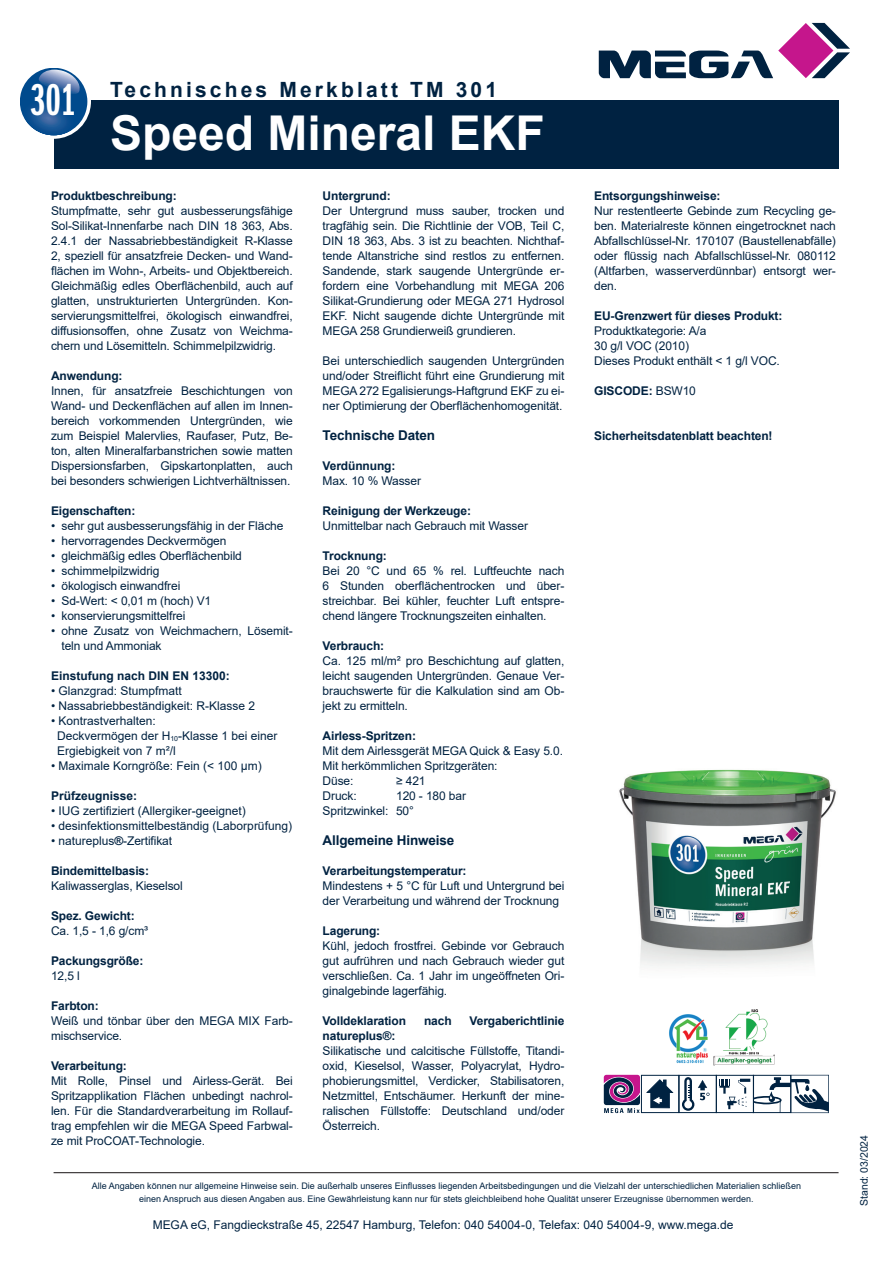
<style>
.page{position:relative;width:893px;height:1263px;background:#fff}
.page>*{position:absolute;margin:0;border:0;box-sizing:border-box;transform-origin:0 0}
.t1{font:700 48px "Arial";color:#fff}
.t2{font:46.2px "ITC Franklin Gothic Std Dm X Cp";color:#fff}
.t3{font:700 21px "Arial";letter-spacing:.15em;color:#002241}
.t4{font:700 13.5px "Arial";letter-spacing:-.01em;color:#002241}
.t5{font:12px/15px "Arial";letter-spacing:-.01em;color:#002241;text-align:justify}
.t6{font:700 12px "Arial";letter-spacing:-.01em;color:#002241}
.t7{font:10.5px "Arial";color:#002241}
.t8{font:9px/13.5px "Arial";color:#002241;text-align:center}
.s1{font-weight:700}
.s2{font-weight:400}
</style>
<div class="page">
<div style="left:54px;top:101px;width:784px;height:68px;background:#002241"></div>
<div style="left:16px;top:64px;width:75px;height:75px;background:#fff;border-radius:50%"></div>
<svg style="left:20px;top:68px;width:67px;height:67px"></svg>
<svg style="left:599px;top:23px;width:251px;height:55px"></svg>
<hr style="left:54px;top:1172px;width:784px;height:1px;background:#231f20">
<img style="left:619px;top:769px;width:217px;height:197px">
<img style="left:669px;top:1014px;width:30px;height:49px">
<img style="left:699px;top:1009px;width:75px;height:57px">
<svg style="left:604px;top:1075px;width:225px;height:38px"></svg>
<h2 class="t2" style="left:31px;top:75px;width:46px">301</h2>
<h3 class="t3" style="left:110px;top:74px;width:388px">Technisches Merkblatt TM 301</h3>
<h1 class="t1" style="left:110px;top:99px;width:436px">Speed Mineral EKF</h1>
<p class="t6" style="left:51px;top:187px;width:127px">Produktbeschreibung:</p>
<p class="t5" style="left:51px;top:203px;width:243px">Stumpfmatte, sehr gut ausbesserungsfähige Sol-Silikat-Innenfarbe nach DIN 18 363, Abs.<br>2.4.1 der Nassabriebbeständigkeit R-Klasse 2, speziell für ansatzfreie Decken- und Wand&shy;flächen im Wohn-, Arbeits- und Objektbereich.<br>Gleichmäßig edles Oberflächenbild, auch auf glatten, unstrukturierten Untergründen. Kon&shy;servierungsmittelfrei, ökologisch einwandfrei, diffusionsoffen, ohne Zusatz von Weichma&shy;chern und Lösemitteln. Schimmelpilzwidrig.</p>
<p class="t6" style="left:51px;top:367px;width:73px">Anwendung:</p>
<p class="t5" style="left:51px;top:383px;width:243px">Innen, für ansatzfreie Beschichtungen von Wand- und Deckenflächen auf allen im Innen&shy;bereich vorkommenden Untergründen, wie zum Beispiel Malervlies, Raufaser, Putz, Be&shy;ton, alten Mineralfarbanstrichen sowie matten Dispersionsfarben, Gipskartonplatten, auch bei besonders schwierigen Lichtverhältnissen.</p>
<p class="t6" style="left:51px;top:502px;width:86px">Eigenschaften:</p>
<p class="t5" style="left:51px;top:518px;width:234px">• sehr gut ausbesserungsfähig in der Fläche</p>
<p class="t5" style="left:51px;top:533px;width:177px">• hervorragendes Deckvermögen</p>
<p class="t5" style="left:51px;top:548px;width:192px">• gleichmäßig edles Oberflächenbild</p>
<p class="t5" style="left:51px;top:563px;width:110px">• schimmelpilzwidrig</p>
<p class="t5" style="left:51px;top:578px;width:131px">• ökologisch einwandfrei</p>
<p class="t5" style="left:51px;top:593px;width:162px">• Sd-Wert: &lt; 0,01 m (hoch) V1</p>
<p class="t5" style="left:51px;top:608px;width:136px">• konservierungsmittelfrei</p>
<p class="t5" style="left:62px;top:623px;width:233px;text-indent:-10px">• ohne Zusatz von Weichmachern, Lösemit&shy;teln und Ammoniak</p>
<p class="t6" style="left:51px;top:667px;width:180px">Einstufung nach DIN EN 13300:</p>
<p class="t5" style="left:51px;top:683px;width:132px">• Glanzgrad: Stumpfmatt</p>
<p class="t5" style="left:51px;top:698px;width:206px">• Nassabriebbeständigkeit: R-Klasse 2</p>
<p class="t5" style="left:57px;top:713px;width:222px;text-align:left;text-indent:-6px">• Kontrastverhalten:<br>Deckvermögen der H<sub>10</sub>-Klasse 1 bei einer<br>Ergiebigkeit von 7 m²/l</p>
<p class="t5" style="left:51px;top:758px;width:212px">• Maximale Korngröße: Fein (&lt; 100 µm)</p>
<p class="t6" style="left:51px;top:787px;width:88px">Prüfzeugnisse:</p>
<p class="t5" style="left:51px;top:803px;width:196px">• IUG zertifiziert (Allergiker-geeignet)</p>
<p class="t5" style="left:51px;top:818px;width:242px">• desinfektionsmittelbeständig (Laborprüfung)</p>
<p class="t5" style="left:51px;top:833px;width:123px">• natureplus<span class="s1">®</span>-Zertifikat</p>
<p class="t6" style="left:51px;top:862px;width:100px">Bindemittelbasis:</p>
<p class="t5" style="left:51px;top:878px;width:133px">Kaliwasserglas, Kieselsol</p>
<p class="t6" style="left:51px;top:907px;width:85px">Spez. Gewicht:</p>
<p class="t5" style="left:51px;top:923px;width:99px">Ca. 1,5 - 1,6 g/cm³</p>
<p class="t6" style="left:51px;top:952px;width:94px">Packungsgröße:</p>
<p class="t5" style="left:51px;top:968px;width:30px">12,5 l</p>
<p class="t6" style="left:51px;top:997px;width:49px">Farbton:</p>
<p class="t5" style="left:51px;top:1013px;width:243px">Weiß und tönbar über den MEGA MIX Farb&shy;mischservice.</p>
<p class="t6" style="left:51px;top:1057px;width:77px">Verarbeitung:</p>
<p class="t5" style="left:51px;top:1073px;width:243px">Mit Rolle, Pinsel und Airless-Gerät. Bei Spritzapplikation Flächen unbedingt nachrol&shy;len. Für die Standardverarbeitung im Rollauf&shy;trag empfehlen wir die MEGA Speed Farbwal&shy;ze mit ProCOAT-Technologie.</p>
<p class="t6" style="left:323px;top:187px;width:70px">Untergrund:</p>
<p class="t5" style="left:323px;top:203px;width:243px">Der Untergrund muss sauber, trocken und tragfähig sein. Die Richtlinie der VOB, Teil C, DIN 18 363, Abs. 3 ist zu beachten. Nichthaf&shy;tende Altanstriche sind restlos zu entfernen.<br>Sandende, stark saugende Untergründe er&shy;fordern eine Vorbehandlung mit MEGA 206<br>Silikat-Grundierung oder MEGA 271 Hydrosol EKF. Nicht saugende dichte Untergründe mit MEGA 258 Grundierweiß grundieren.</p>
<p class="t5" style="left:323px;top:353px;width:243px">Bei unterschiedlich saugenden Untergründen und/oder Streiflicht führt eine Grundierung mit MEGA 272 Egalisierungs-Haftgrund EKF zu ei&shy;ner Optimierung der Oberflächenhomogenität.</p>
<p class="t4" style="left:323px;top:426px;width:114px">Technische Daten</p>
<p class="t6" style="left:323px;top:457px;width:74px">Verdünnung:</p>
<p class="t5" style="left:323px;top:473px;width:100px">Max. 10 % Wasser</p>
<p class="t6" style="left:323px;top:502px;width:150px">Reinigung der Werkzeuge:</p>
<p class="t5" style="left:323px;top:518px;width:207px">Unmittelbar nach Gebrauch mit Wasser</p>
<p class="t6" style="left:323px;top:547px;width:66px">Trocknung:</p>
<p class="t5" style="left:323px;top:563px;width:243px">Bei 20 °C und 65 % rel. Luftfeuchte nach 6 Stunden oberflächentrocken und über&shy;streichbar. Bei kühler, feuchter Luft entspre&shy;chend längere Trocknungszeiten einhalten.</p>
<p class="t6" style="left:323px;top:637px;width:63px">Verbrauch:</p>
<p class="t5" style="left:323px;top:653px;width:243px">Ca. 125 ml/m² pro Beschichtung auf glatten, leicht saugenden Untergründen. Genaue Ver&shy;brauchswerte für die Kalkulation sind am Ob&shy;jekt zu ermitteln.</p>
<p class="t6" style="left:323px;top:727px;width:95px">Airless-Spritzen:</p>
<p class="t5" style="left:323px;top:743px;width:242px;text-align:left">Mit dem Airlessgerät MEGA Quick &amp; Easy 5.0.<br>Mit herkömmlichen Spritzgeräten:<br>Düse:</p>
<p class="t5" style="left:396px;top:773px;width:31px">≥ 421</p>
<p class="t5" style="left:323px;top:788px;width:145px;text-indent:74px">120 - 180 bar<br>Spritzwinkel: 50°</p>
<p class="t4" style="left:323px;top:831px;width:133px">Allgemeine Hinweise</p>
<p class="t6" style="left:323px;top:862px;width:145px">Verarbeitungstemperatur:</p>
<p class="t5" style="left:323px;top:878px;width:243px">Mindestens + 5 °C für Luft und Untergrund bei der Verarbeitung und während der Trocknung</p>
<p class="t6" style="left:323px;top:922px;width:59px">Lagerung:</p>
<p class="t5" style="left:323px;top:938px;width:243px">Kühl, jedoch frostfrei. Gebinde vor Gebrauch gut aufrühren und nach Gebrauch wieder gut verschließen. Ca. 1 Jahr im ungeöffneten Ori&shy;ginalgebinde lagerfähig.</p>
<p class="t6" style="left:323px;top:1012px;width:85px">Volldeklaration</p>
<p class="t6" style="left:424px;top:1012px;width:29px">nach</p>
<p class="t6" style="left:470px;top:1012px;width:96px">Vergaberichtlinie</p>
<p class="t6" style="left:323px;top:1027px;width:74px">natureplus®:</p>
<p class="t5" style="left:323px;top:1043px;width:243px">Silikatische und calcitische Füllstoffe, Titandi&shy;oxid, Kieselsol, Wasser, Polyacrylat, Hydro&shy;phobierungsmittel, Verdicker, Stabilisatoren, Netzmittel, Entschäumer. Herkunft der mine&shy;ralischen Füllstoffe: Deutschland und/oder Österreich.</p>
<p class="t5" style="left:323px;top:788px;width:36px">Druck:</p>
<p class="t6" style="left:594px;top:187px;width:128px">Entsorgungshinweise:</p>
<p class="t5" style="left:594px;top:203px;width:243px">Nur restentleerte Gebinde zum Recycling ge&shy;ben. Materialreste können eingetrocknet nach Abfallschlüssel-Nr. 170107 (Baustellenabfälle) oder flüssig nach Abfallschlüssel-Nr. 080112 (Altfarben, wasserverdünnbar) entsorgt wer&shy;den.</p>
<p class="t6" style="left:594px;top:307px;width:190px">EU-Grenzwert für dieses Produkt:</p>
<p class="t5" style="left:594px;top:323px;width:187px;text-align:left">Produktkategorie: A/a<br>30 g/l VOC (2010)<br>Dieses Produkt enthält &lt; 1 g/l VOC.</p>
<p class="t6" style="left:594px;top:382px;width:103px">GISCODE: <span class="s2">BSW10</span></p>
<p class="t6" style="left:594px;top:427px;width:180px">Sicherheitsdatenblatt beachten!</p>
<p class="t8" style="left:92px;top:1179px;width:711px">Alle Angaben können nur allgemeine Hinweise sein. Die außerhalb unseres Einflusses liegenden Arbeitsbedingungen und die Vielzahl der unterschiedlichen Materialien schließen einen Anspruch aus diesen Angaben aus. Eine Gewährleistung kann nur für stets gleichbleibend hohe Qualität unserer Erzeugnisse übernommen werden.</p>
<p class="t5" style="left:153px;top:1217px;width:582px">MEGA eG, Fangdieckstraße 45, 22547 Hamburg, Telefon: 040 54004-0, Telefax: 040 54004-9, www.mega.de</p>
<p class="t7" style="left:857px;top:1206px;width:73px;rotate:-90deg">Stand: 03/2024</p>
</div>
